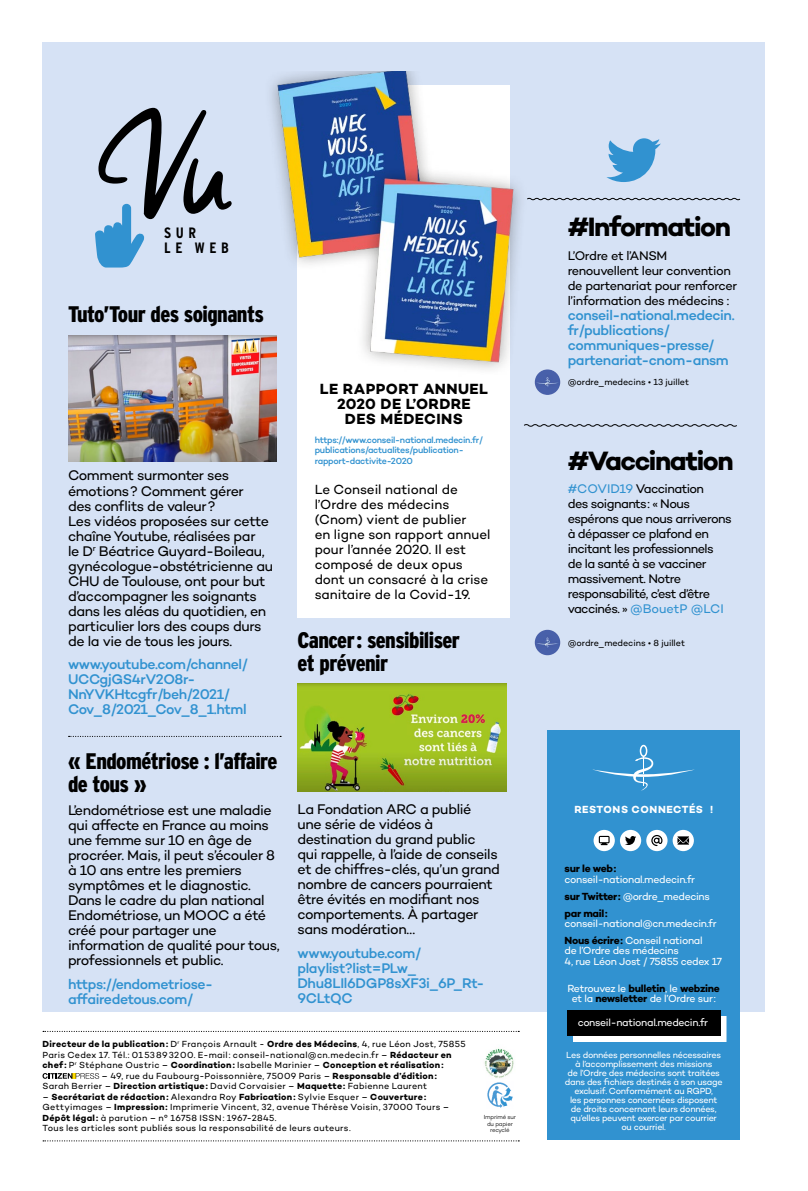
<style>
.page{position:relative;width:808px;height:1191px;background:#fff}
.page>*{position:absolute;margin:0;border:0;box-sizing:border-box;transform-origin:0 0}
.t1{font:165px "Cheddar Jack";color:#000}
.t2{font:700 27px "Campton";letter-spacing:-.055em;color:#000}
.t3{font:900 condensed 22.5px/22.5px "Interstate";letter-spacing:-.025em;color:#000}
.t4{font:700 15px/15px "Campton";letter-spacing:.03em;color:#000;text-align:center}
.t5{font:700 condensed 15px/15px "Interstate";letter-spacing:.3em;color:#000}
.t6{font:14.25px/15px "Campton";letter-spacing:-.03em;color:#000}
.t7{font:500 14.25px/15px "Campton";letter-spacing:-.03em;color:#3192d0}
.t8{font:13.5px/15px "Campton";letter-spacing:-.005em;color:#000}
.t9{font:12.75px/15px "Campton";letter-spacing:-.045em;color:#000}
.t10{font:10.5px/16.8px "Campton";letter-spacing:-.03em;color:#fff}
.t11{font:700 10.5px "Campton";letter-spacing:.05em;color:#fff}
.t12{font:700 10.5px "Campton";letter-spacing:-.03em;color:#000}
.t13{font:9px/10.5px "Campton";letter-spacing:.03em;color:#000}
.t14{font:9px/9px "Campton";letter-spacing:-.03em;color:#fff;text-align:center}
.t15{font:500 9px/10.5px "Campton";letter-spacing:-.03em;color:#3192d0}
.t16{font:9px "Campton";letter-spacing:-.005em;color:#000}
.t17{font:300 6px/6.8px "Campton";letter-spacing:-.03em;color:#000;text-align:center}
.s1{font-weight:700}
.s2{color:#3192d0}
.s3{font-weight:700;color:#000}
</style>
<div class="page">
<div style="left:43px;top:43px;width:722px;height:969px;background:#d6e2f5"></div>
<div style="left:298px;top:85px;width:212px;height:533px;background:#fff"></div>
<svg style="left:43px;top:1030px;width:476px;height:2px"></svg>
<svg style="left:43px;top:1140px;width:476px;height:1px"></svg>
<img style="left:484px;top:1048px;width:30px;height:30px">
<img style="left:487px;top:1082px;width:26px;height:26px">
<div style="left:547px;top:730px;width:193px;height:410px;background:#3192d0"></div>
<svg style="left:606px;top:138px;width:55px;height:44px"></svg>
<svg style="left:95px;top:204px;width:50px;height:63px"></svg>
<svg style="left:577px;top:197px;width:164px;height:4px"></svg>
<svg style="left:573px;top:1015px;width:153px;height:26px"></svg>
<div style="left:567px;top:1009px;width:153px;height:26px;background:#000"></div>
<svg style="left:593px;top:830px;width:22px;height:21px"></svg>
<svg style="left:599px;top:836px;width:11px;height:9px"></svg>
<div style="left:620px;top:830px;width:21px;height:21px;background:#fff;border-radius:50%"></div>
<div style="left:646px;top:830px;width:21px;height:21px;background:#fff;border-radius:50%"></div>
<div style="left:673px;top:830px;width:21px;height:21px;background:#fff;border-radius:50%"></div>
<svg style="left:625px;top:836px;width:11px;height:9px"></svg>
<svg style="left:651px;top:835px;width:11px;height:11px"></svg>
<svg style="left:677px;top:836px;width:12px;height:8px"></svg>
<div style="left:640px;top:745px;width:7px;height:12px;border:2px solid #fff;border-radius:50%"></div>
<svg style="left:593px;top:756px;width:102px;height:35px"></svg>
<svg style="left:43px;top:1073px;width:56px;height:5px"></svg>
<img style="left:535px;top:630px;width:25px;height:25px;border-radius:13px">
<svg style="left:69px;top:736px;width:212px;height:1px"></svg>
<svg style="left:524px;top:424px;width:213px;height:3px"></svg>
<img style="left:204px;top:71px;width:373px;height:348px">
<img style="left:68px;top:336px;width:209px;height:126px">
<img style="left:298px;top:683px;width:209px;height:108px">
<h1 class="t1" style="left:98px;top:75px;width:134px">Vu</h1>
<p class="t5" style="left:164px;top:225px;width:66px">SUR<br>LE WEB</p>
<h3 class="t3" style="left:68px;top:303px;width:197px">Tuto’Tour des soignants</h3>
<p class="t6" style="left:68px;top:468px;width:207px">Comment surmonter ses émotions? Comment gérer<br>des conflits de valeur?<br>Les vidéos proposées sur cette chaîne Youtube, réalisées par<br>le D<sup>r</sup> Béatrice Guyard-Boileau, gynécologue-obstétricienne au<br>CHU de Toulouse, ont pour but d’accompagner les soignants dans les aléas du quotidien, en particulier lors des coups durs de la vie de tous les jours.</p>
<p class="t7" style="left:68px;top:656px;width:181px">www.youtube.com/channel/<br>UCCgjGS4rV2O8r-<br>NnYVKHtcgfr/beh/2021/<br>Cov_8/2021_Cov_8_1.html</p>
<h3 class="t3" style="left:68px;top:750px;width:211px">« Endométriose : l’affaire de tous »</h3>
<p class="t6" style="left:68px;top:802px;width:213px">L’endométriose est une maladie qui affecte en France au moins une femme sur 10 en âge de procréer. Mais, il peut s’écouler 8 à 10 ans entre les premiers symptômes et le diagnostic.<br>Dans le cadre du plan national<br>Endométriose, un MOOC a été créé pour partager une information de qualité pour tous, professionnels et public.</p>
<p class="t7" style="left:68px;top:976px;width:147px">https://endometriose&shy;affairedetous.com/</p>
<p class="t4" style="left:320px;top:381px;width:170px">LE RAPPORT ANNUEL<br>2020 DE L’ORDRE<br>DES MÉDECINS</p>
<p class="t15" style="left:315px;top:434px;width:169px">https://www.conseil-national.medecin.fr/ publications/actualites/publication&shy;rapport-dactivite-2020</p>
<p class="t8" style="left:315px;top:481px;width:177px">Le Conseil national de l’Ordre des médecins (Cnom) vient de publier<br>en ligne son rapport annuel pour l’année 2020. Il est composé de deux opus dont un consacré à la crise sanitaire de la Covid-19.</p>
<h3 class="t3" style="left:297px;top:629px;width:164px">Cancer: sensibiliser et prévenir</h3>
<p class="t6" style="left:297px;top:801px;width:204px">La Fondation ARC a publié<br>une série de vidéos à destination du grand public<br>qui rappelle, à l’aide de conseils et de chiffres-clés, qu’un grand nombre de cancers pourraient être évités en modifiant nos comportements. À partager sans modération…</p>
<p class="t7" style="left:297px;top:945px;width:188px">www.youtube.com/ playlist?list=PLw_<br>Dhu8LIl6DGP8sXF3i_6P_Rt-<br>9CLtQC</p>
<p class="t13" style="left:43px;top:1038px;width:425px"><span class="s1">Directeur de la publication:</span> D<sup>r</sup> François Arnault - <span class="s1">Ordre des Médecins</span>, 4, rue Léon Jost, 75855<br>Paris Cedex 17. Tél.: 0153893200. E-mail: conseil-national@cn.medecin.fr – <span class="s1">Rédacteur en chef:</span> P<sup>r</sup> Stéphane Oustric – <span class="s1">Coordination:</span> Isabelle Marinier – <span class="s1">Conception et réalisation:</span></p>
<p class="t13" style="left:43px;top:1070px;width:396px;text-indent:59px">– 49, rue du Faubourg-Poissonnière, 75009 Paris – <span class="s1">Responsable d’édition:<br></span>Sarah Berrier – <span class="s1">Direction artistique:</span> David Corvaisier – <span class="s1">Maquette:</span> Fabienne Laurent</p>
<p class="t13" style="left:42px;top:1091px;width:408px">– <span class="s1">Secrétariat de rédaction:</span> Alexandra Roy <span class="s1">Fabrication:</span> Sylvie Esquer – <span class="s1">Couverture:<br></span>Gettyimages – <span class="s1">Impression:</span> Imprimerie Vincent, 32, avenue Thérèse Voisin, 37000 Tours – <span class="s1">Dépôt légal:</span> à parution – n° 16758 ISSN: 1967-2845.<br>Tous les articles sont publiés sous la responsabilité de leurs auteurs.</p>
<p class="t17" style="left:484px;top:1113px;width:34px">Imprimé sur du papier recyclé</p>
<h2 class="t2" style="left:568px;top:210px;width:165px">#Information</h2>
<p class="t9" style="left:568px;top:247px;width:171px">L’Ordre et l’ANSM renouvellent leur convention de partenariat pour renforcer l’information des médecins :</p>
<p class="t7" style="left:568px;top:307px;width:168px">conseil-national.medecin. fr/publications/ communiques-presse/ partenariat-cnom-ansm</p>
<p class="t16" style="left:568px;top:376px;width:123px">@ordre_medecins • 13 juillet</p>
<h2 class="t2" style="left:568px;top:443px;width:167px">#Vaccination</h2>
<p class="t9" style="left:568px;top:481px;width:165px"><span class="s2">#COVID19</span> Vaccination<br>des soignants: « Nous espérons que nous arriverons à dépasser ce plafond en incitant les professionnels<br>de la santé à se vacciner massivement. Notre responsabilité, c’est d’être vaccinés. » <span class="s2">@BouetP @LCI</span></p>
<p class="t16" style="left:568px;top:637px;width:119px">@ordre_medecins • 8 juillet</p>
<p class="t11" style="left:574px;top:802px;width:140px">RESTONS CONNECTÉS !</p>
<p class="t12" style="left:564px;top:862px;width:53px">sur le web:</p>
<p class="t10" style="left:564px;top:870px;width:147px">conseil-national.medecin.fr <span class="s3">sur Twitter:</span> @ordre_medecins <span class="s3">par mail:</span></p>
<p class="t10" style="left:564px;top:915px;width:154px">conseil-national@cn.medecin.fr<br><span class="s3">Nous écrire:</span> Conseil national</p>
<p class="t10" style="left:564px;top:945px;width:159px;line-height:10.5px">de l’Ordre des médecins<br>4, rue Léon Jost / 75855 cedex 17</p>
<p class="t10" style="left:567px;top:982px;width:154px;line-height:10.5px;text-align:center">Retrouvez le <span class="s3">bulletin</span>, le <span class="s3">webzine </span>et la <span class="s3">newsletter</span> de l’Ordre sur:</p>
<p class="t10" style="left:578px;top:1013px;width:132px">conseil-national.medecin.fr</p>
<p class="t14" style="left:565px;top:1050px;width:159px">Les données personnelles nécessaires à l’accomplissement des missions<br>de l’Ordre des médecins sont traitées dans des fichiers destinés à son usage exclusif. Conformément au RGPD,<br>les personnes concernées disposent de droits concernant leurs données, qu’elles peuvent exercer par courrier ou courriel.</p>
</div>
